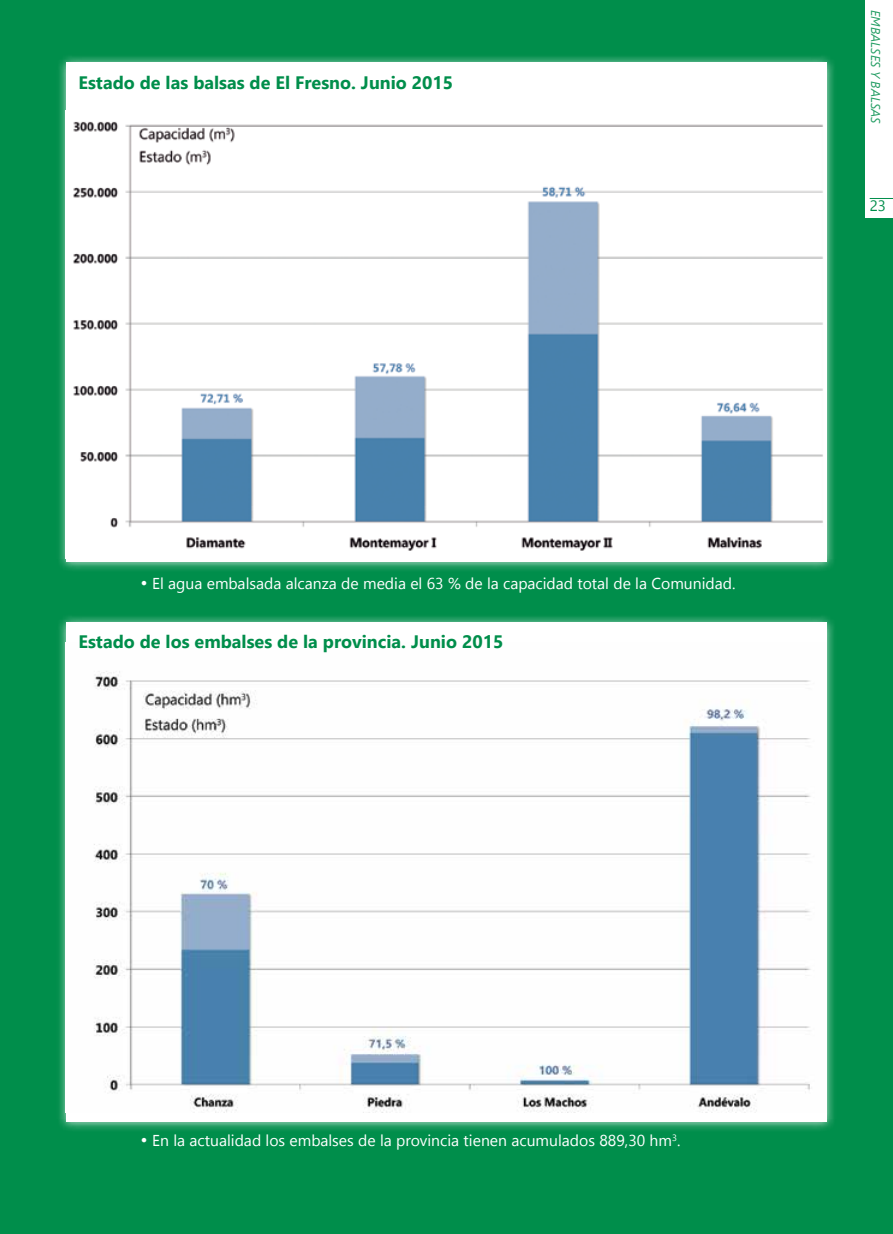
<style>
.page{position:relative;width:893px;height:1234px;background:#fff}
.page>*{position:absolute;margin:0;border:0;box-sizing:border-box;transform-origin:0 0}
.t1{font:700 18px "Segoe UI";color:#008e4b}
.t2{font:15.75px "Segoe UI";color:#fff}
.t3{font:15px "Segoe UI";color:#008e4b}
.t4{font:italic 12.75px "Segoe UI";color:#008e4b}
.s1{font-size:18px}
</style>
<div class="page">
<div style="left:0;top:0;width:893px;height:1233px;background:#008e4b"></div>
<div style="left:56px;top:612px;width:780px;height:519px;background:#fff;opacity:.75"></div>
<div style="left:66px;top:622px;width:761px;height:499px;background:#fff"></div>
<img style="left:94px;top:671px;width:717px;height:440px">
<div style="left:56px;top:53px;width:780px;height:518px;background:#fff;opacity:.75"></div>
<div style="left:66px;top:63px;width:761px;height:498px;background:#fff"></div>
<img style="left:73px;top:121px;width:750px;height:430px">
<div style="left:866px;top:0;width:27px;height:217px;background:#fff"></div>
<svg style="left:870px;top:198px;width:23px;height:1px"></svg>
<p class="t1" style="left:78px;top:68px;width:376px">Estado de las balsas de El Fresno. Junio 2015</p>
<p class="t4" style="left:884px;top:10px;width:115px;rotate:90deg">EMBALSES Y BALSAS</p>
<p class="t3" style="left:870px;top:194px;width:18px">23</p>
<p class="t2" style="left:141px;top:571px;width:596px"><span class="s1">•</span> El agua embalsada alcanza de media el 63 % de la capacidad total de la Comunidad.</p>
<p class="t1" style="left:78px;top:626px;width:426px">Estado de los embalses de la provincia. Junio 2015</p>
<p class="t2" style="left:141px;top:1127px;width:541px"><span class="s1">•</span> En la actualidad los embalses de la provincia tienen acumulados 889,30 hm<sup>3</sup>.</p>
</div>
